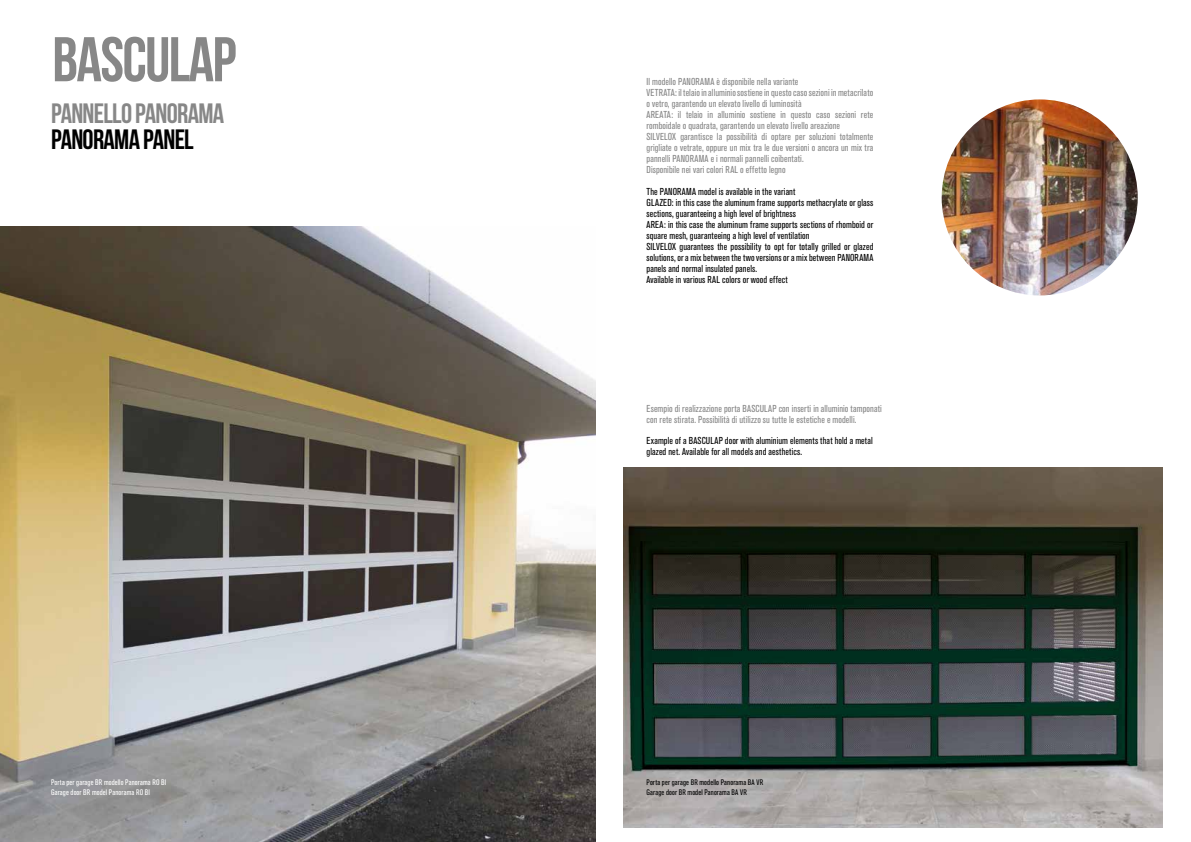
<style>
.page{position:relative;width:1191px;height:842px;background:#fff}
.page>*{position:absolute;margin:0;border:0;box-sizing:border-box;transform-origin:0 0}
.t1{font:700 63px "Bebas Neue";letter-spacing:-.025em;color:#878787}
.t2{font:700 28px "Bebas Neue";letter-spacing:-.025em;color:#878787}
.t3{font:700 28px "Bebas Neue";letter-spacing:-.025em;color:#000}
.t4{font:condensed 10px/11px "Akzidenz Grotesk BQ";letter-spacing:.01em;color:#878787}
.t5{font:condensed 10px/11px "Akzidenz Grotesk BQ";letter-spacing:.01em;color:#000}
.t6{font:condensed 8px/9.6px "Akzidenz Grotesk BQ";letter-spacing:.015em;color:#fff}
.t7{font:condensed 8px/9.6px "Akzidenz Grotesk BQ";letter-spacing:.02em;color:#000}
</style>
<div class="page">
<img style="left:624px;top:468px;width:538px;height:360px">
<img style="left:0;top:227px;width:595px;height:615px">
<img style="left:940px;top:98px;width:198px;height:199px;border-radius:99px">
<h1 class="t1" style="left:52px;top:25px;width:186px">BASCULAP</h1>
<h2 class="t2" style="left:51px;top:98px;width:175px">PANNELLO PANORAMA</h2>
<h2 class="t3" style="left:51px;top:124px;width:144px">PANORAMA PANEL</h2>
<p class="t4" style="left:646px;top:76px;width:228px">Il modello PANORAMA è disponibile nella variante<br>VETRATA: il telaio in alluminio sostiene in questo caso sezioni in metacrilato o vetro, garantendo un elevato livello di luminosità<br>AREATA: il telaio in alluminio sostiene in questo caso sezioni rete romboidale o quadrata, garantendo un elevato livello areazione<br>SILVELOX garantisce la possibilità di optare per soluzioni totalmente grigliate o vetrate, oppure un mix tra le due versioni o ancora un mix tra pannelli PANORAMA e i normali pannelli coibentati.<br>Disponibile nei vari colori RAL o effetto legno</p>
<p class="t5" style="left:646px;top:186px;width:228px">The PANORAMA model is available in the variant<br>GLAZED: in this case the aluminum frame supports methacrylate or glass sections, guaranteeing a high level of brightness<br>AREA: in this case the aluminum frame supports sections of rhomboid or square mesh, guaranteeing a high level of ventilation<br>SILVELOX guarantees the possibility to opt for totally grilled or glazed solutions, or a mix between the two versions or a mix between PANORAMA panels and normal insulated panels.<br>Available in various RAL colors or wood effect</p>
<p class="t4" style="left:646px;top:404px;width:237px">Esempio di realizzazione porta BASCULAP con inserti in alluminio tamponati con rete stirata. Possibilità di utilizzo su tutte le estetiche e modelli.</p>
<p class="t5" style="left:646px;top:435px;width:228px">Example of a BASCULAP door with aluminium elements that hold a metal glazed net. Available for all models and aesthetics.</p>
<p class="t6" style="left:51px;top:778px;width:117px">Porta per garage BR modello Panorama RO BI<br>Garage door BR model Panorama RO BI</p>
<p class="t7" style="left:646px;top:778px;width:118px">Porta per garage BR modello Panorama BA VR<br>Garage door BR model Panorama BA VR</p>
</div>
